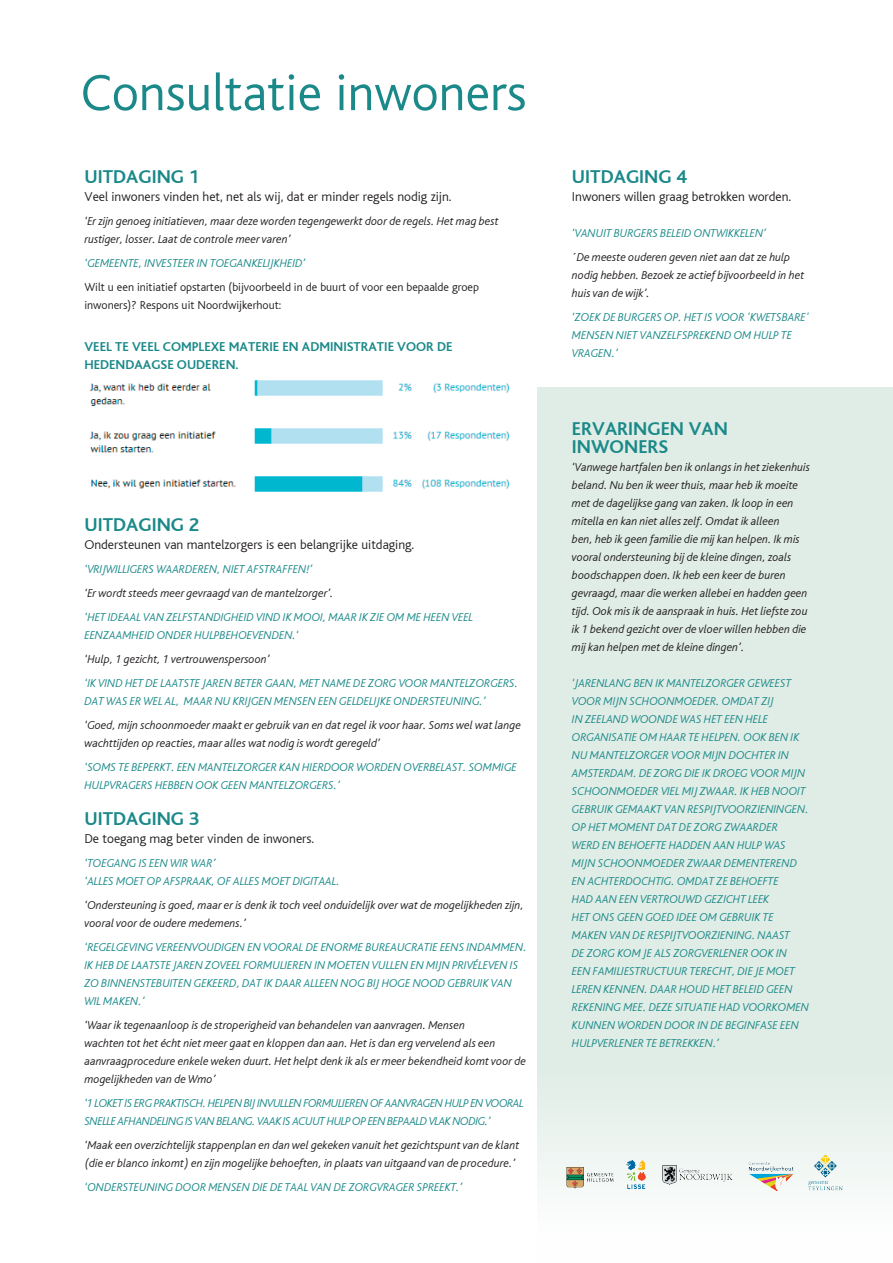
<style>
.page{position:relative;width:893px;height:1263px;background:#fff}
.page>*{position:absolute;margin:0;border:0;box-sizing:border-box;transform-origin:0 0}
.t1{font:300 53.25px "Bliss";color:#1b8989}
.t2{font:700 19.5px/18px "Bliss";color:#1b8989}
.t3{font:300 13.5px "Bliss";color:#231f20}
.t4{font:700 13.5px/18px "Bliss";color:#1b8989}
.t5{font:italic 300 12px/18px "Bliss";color:#1b8989}
.t6{font:italic 300 12px/18px "Bliss";color:#231f20}
.t7{font:italic 300 12px/18px "Bliss";letter-spacing:-.03em;color:#1b8989}
.t8{font:300 12px/18px "Bliss";color:#231f20}
</style>
<div class="page">
<div style="left:537px;top:387px;width:356px;height:876px;background:#e0ede6"></div>
<img style="left:89px;top:380px;width:420px;height:112px">
<img style="left:547px;top:1136px;width:306px;height:71px">
<h1 class="t1" style="left:81px;top:65px;width:447px">Consultatie inwoners</h1>
<h2 class="t2" style="left:84px;top:168px;width:117px">UITDAGING 1</h2>
<p class="t3" style="left:84px;top:189px;width:369px">Veel inwoners vinden het, net als wij, dat er minder regels nodig zijn.</p>
<p class="t6" style="left:84px;top:212px;width:416px">‘Er zijn genoeg initiatieven, maar deze worden tegengewerkt door de regels. Het mag best rustiger, losser. Laat de controle meer varen’</p>
<p class="t5" style="left:84px;top:254px;width:223px">‘GEMEENTE, INVESTEER IN TOEGANKELIJKHEID’</p>
<p class="t8" style="left:84px;top:278px;width:396px">Wilt u een initiatief opstarten (bijvoorbeeld in de buurt of voor een bepaalde groep inwoners)? Respons uit Noordwijkerhout:</p>
<p class="t4" style="left:84px;top:337px;width:370px">VEEL TE VEEL COMPLEXE MATERIE EN ADMINISTRATIE VOOR DE<br>HEDENDAAGSE OUDEREN.</p>
<h2 class="t2" style="left:84px;top:516px;width:117px">UITDAGING 2</h2>
<p class="t3" style="left:84px;top:537px;width:331px">Ondersteunen van mantelzorgers is een belangrijke uitdaging.</p>
<p class="t5" style="left:84px;top:560px;width:230px">‘VRIJWILLIGERS WAARDEREN, NIET AFSTRAFFEN!’</p>
<p class="t6" style="left:84px;top:584px;width:251px">‘Er wordt steeds meer gevraagd van de mantelzorger’.</p>
<p class="t5" style="left:84px;top:608px;width:390px">‘HET IDEAAL VAN ZELFSTANDIGHEID VIND IK MOOI, MAAR IK ZIE OM ME HEEN VEEL<br>EENZAAMHEID ONDER HULPBEHOEVENDEN.‘</p>
<p class="t6" style="left:84px;top:650px;width:187px">‘Hulp, 1 gezicht, 1 vertrouwenspersoon’</p>
<p class="t5" style="left:84px;top:674px;width:435px">‘IK VIND HET DE LAATSTE JAREN BETER GAAN, MET NAME DE ZORG VOOR MANTELZORGERS.<br>DAT WAS ER WEL AL, MAAR NU KRIJGEN MENSEN EEN GELDELIJKE ONDERSTEUNING.’</p>
<p class="t6" style="left:84px;top:716px;width:438px">‘Goed, mijn schoonmoeder maakt er gebruik van en dat regel ik voor haar. Soms wel wat lange wachttijden op reacties, maar alles wat nodig is wordt geregeld’</p>
<p class="t5" style="left:84px;top:758px;width:434px">‘SOMS TE BEPERKT. EEN MANTELZORGER KAN HIERDOOR WORDEN OVERBELAST. SOMMIGE<br>HULPVRAGERS HEBBEN OOK GEEN MANTELZORGERS.’</p>
<h2 class="t2" style="left:84px;top:810px;width:117px">UITDAGING 3</h2>
<p class="t3" style="left:84px;top:831px;width:231px">De toegang mag beter vinden de inwoners.</p>
<p class="t5" style="left:84px;top:854px;width:257px">‘TOEGANG IS EEN WIR WAR’<br>‘ALLES MOET OP AFSPRAAK, OF ALLES MOET DIGITAAL.</p>
<p class="t6" style="left:84px;top:896px;width:441px">‘Ondersteuning is goed, maar er is denk ik toch veel onduidelijk over wat de mogelijkheden zijn, vooral voor de oudere medemens.’</p>
<p class="t5" style="left:84px;top:938px;width:444px">‘REGELGEVING VEREENVOUDIGEN EN VOORAL DE ENORME BUREAUCRATIE EENS INDAMMEN.<br>IK HEB DE LAATSTE JAREN ZOVEEL FORMULIEREN IN MOETEN VULLEN EN MIJN PRIVÉLEVEN IS ZO BINNENSTEBUITEN GEKEERD, DAT IK DAAR ALLEEN NOG BIJ HOGE NOOD GEBRUIK VAN WIL MAKEN.’</p>
<p class="t6" style="left:84px;top:1016px;width:443px">‘Waar ik tegenaanloop is de stroperigheid van behandelen van aanvragen. Mensen<br>wachten tot het écht niet meer gaat en kloppen dan aan. Het is dan erg vervelend als een aanvraagprocedure enkele weken duurt. Het helpt denk ik als er meer bekendheid komt voor de mogelijkheden van de Wmo’</p>
<p class="t7" style="left:84px;top:1094px;width:441px">‘1 LOKET IS ERG PRAKTISCH. HELPEN BIJ INVULLEN FORMULIEREN OF AANVRAGEN HULP EN VOORAL<br>SNELLE AFHANDELING IS VAN BELANG. VAAK IS ACUUT HULP OP EEN BEPAALD VLAK NODIG.’</p>
<p class="t6" style="left:84px;top:1136px;width:436px">‘Maak een overzichtelijk stappenplan en dan wel gekeken vanuit het gezichtspunt van de klant (die er blanco inkomt) en zijn mogelijke behoeften, in plaats van uitgaand van de procedure.’</p>
<p class="t5" style="left:84px;top:1178px;width:380px">‘ONDERSTEUNING DOOR MENSEN DIE DE TAAL VAN DE ZORGVRAGER SPREEKT.’</p>
<h2 class="t2" style="left:572px;top:168px;width:117px">UITDAGING 4</h2>
<p class="t3" style="left:572px;top:189px;width:221px">Inwoners willen graag betrokken worden.</p>
<p class="t5" style="left:572px;top:224px;width:196px">‘VANUIT BURGERS BELEID ONTWIKKELEN’</p>
<p class="t6" style="left:572px;top:248px;width:234px">´De meeste ouderen geven niet aan dat ze hulp nodig hebben. Bezoek ze actief bijvoorbeeld in het huis van de wijk’.</p>
<p class="t5" style="left:572px;top:308px;width:239px">‘ZOEK DE BURGERS OP. HET IS VOOR 'KWETSBARE'<br>MENSEN NIET VANZELFSPREKEND OM HULP TE<br>VRAGEN.’</p>
<h2 class="t2" style="left:572px;top:420px;width:158px">ERVARINGEN VAN<br>INWONERS</h2>
<p class="t6" style="left:572px;top:458px;width:240px">‘Vanwege hartfalen ben ik onlangs in het ziekenhuis beland. Nu ben ik weer thuis, maar heb ik moeite met de dagelijkse gang van zaken. Ik loop in een mitella en kan niet alles zelf. Omdat ik alleen<br>ben, heb ik geen familie die mij kan helpen. Ik mis vooral ondersteuning bij de kleine dingen, zoals boodschappen doen. Ik heb een keer de buren gevraagd, maar die werken allebei en hadden geen tijd. Ook mis ik de aanspraak in huis. Het liefste zou ik 1 bekend gezicht over de vloer willen hebben die mij kan helpen met de kleine dingen’.</p>
<p class="t5" style="left:572px;top:674px;width:239px">‘JARENLANG BEN IK MANTELZORGER GEWEEST VOOR MIJN SCHOONMOEDER. OMDAT ZIJ<br>IN ZEELAND WOONDE WAS HET EEN HELE ORGANISATIE OM HAAR TE HELPEN. OOK BEN IK NU MANTELZORGER VOOR MIJN DOCHTER IN AMSTERDAM. DE ZORG DIE IK DROEG VOOR MIJN SCHOONMOEDER VIEL MIJ ZWAAR. IK HEB NOOIT GEBRUIK GEMAAKT VAN RESPIJTVOORZIENINGEN.<br>OP HET MOMENT DAT DE ZORG ZWAARDER<br>WERD EN BEHOEFTE HADDEN AAN HULP WAS MIJN SCHOONMOEDER ZWAAR DEMENTEREND EN ACHTERDOCHTIG. OMDAT ZE BEHOEFTE<br>HAD AAN EEN VERTROUWD GEZICHT LEEK<br>HET ONS GEEN GOED IDEE OM GEBRUIK TE MAKEN VAN DE RESPIJTVOORZIENING. NAAST<br>DE ZORG KOM JE ALS ZORGVERLENER OOK IN<br>EEN FAMILIESTRUCTUUR TERECHT, DIE JE MOET LEREN KENNEN. DAAR HOUD HET BELEID GEEN REKENING MEE. DEZE SITUATIE HAD VOORKOMEN KUNNEN WORDEN DOOR IN DE BEGINFASE EEN HULPVERLENER TE BETREKKEN.’</p>
</div>
